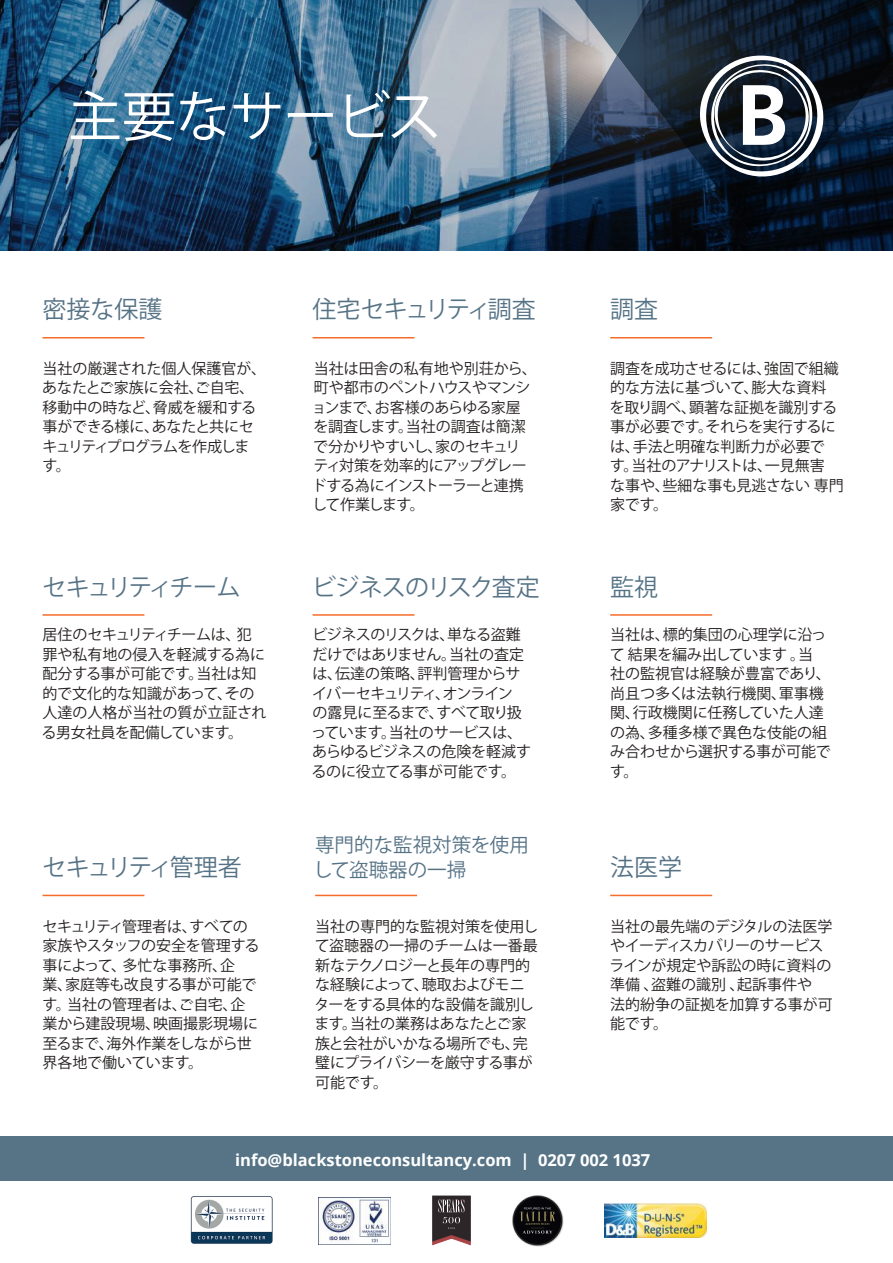
<style>
.page{position:relative;width:893px;height:1263px;background:#fff}
.page>*{position:absolute;margin:0;border:0;box-sizing:border-box;transform-origin:0 0}
.t1{font:54px "Koz Go Pr 6 N";letter-spacing:-.005em;color:#fff}
.t2{font:24px "Koz Go Pr 6 N";letter-spacing:-.11em;color:#567386}
.t3{font:24px "Koz Go Pr 6 N";letter-spacing:-.035em;color:#567386}
.t4{font:19.5px/24.8px "Koz Go Pr 6 N";color:#567386}
.t5{font:700 16.5px "Open Sans";color:#fff}
.t6{font:15px/19.5px "Koz Go Pr 6 N";color:#241f1f}
.t7{font:15px/19.5px "Koz Go Pr 6 N";letter-spacing:-.02em;color:#241f1f}
</style>
<div class="page">
<svg style="left:0;top:0;width:504px;height:251px"></svg>
<svg style="left:504px;top:0;width:389px;height:251px"></svg>
<svg style="left:617px;top:186px;width:276px;height:52px"></svg>
<svg style="left:516px;top:0;width:377px;height:186px"></svg>
<hr style="left:43px;top:337px;width:101px;height:1px;background:#f66c2b">
<hr style="left:313px;top:337px;width:101px;height:1px;background:#f66c2b">
<hr style="left:610px;top:337px;width:102px;height:1px;background:#f66c2b">
<hr style="left:43px;top:614px;width:101px;height:2px;background:#f66c2b">
<hr style="left:313px;top:614px;width:101px;height:2px;background:#f66c2b">
<hr style="left:610px;top:614px;width:102px;height:2px;background:#f66c2b">
<hr style="left:43px;top:895px;width:101px;height:1px;background:#f66c2b">
<hr style="left:315px;top:895px;width:102px;height:1px;background:#f66c2b">
<hr style="left:610px;top:895px;width:102px;height:1px;background:#f66c2b">
<div style="left:0;top:1136px;width:893px;height:48px;background:#577487"></div>
<div style="left:0;top:1181px;width:893px;height:82px;background:#fff"></div>
<img style="left:432px;top:1195px;width:39px;height:51px">
<img style="left:512px;top:1195px;width:52px;height:52px">
<img style="left:190px;top:1196px;width:83px;height:48px">
<img style="left:319px;top:1197px;width:72px;height:47px">
<img style="left:604px;top:1204px;width:103px;height:33px">
<h1 class="t1" style="left:68px;top:86px;width:375px">主要なサービス</h1>
<h2 class="t3" style="left:43px;top:296px;width:122px">密接な保護</h2>
<h2 class="t2" style="left:313px;top:296px;width:225px">住宅セキュリティ調査</h2>
<h2 class="t3" style="left:610px;top:296px;width:49px">調査</h2>
<p class="t6" style="left:42px;top:359px;width:225px">当社の厳選された個人保護官が、あなたとご家族に会社、ご自宅、移動中の時など、脅威を緩和する事ができる様に、あなたと共にセキュリティプログラムを作成します。</p>
<p class="t7" style="left:312px;top:359px;width:227px">当社は田舎の私有地や別荘から、町や都市のペントハウスやマンションまで、お客様のあらゆる家屋を調査します。当社の調査は簡潔で分かりやすいし、家のセキュリティ対策を効率的にアップグレードする為にインストーラーと連携して作業します。</p>
<p class="t6" style="left:610px;top:359px;width:235px">調査を成功させるには、強固で組織的な方法に基づいて、膨大な資料を取り調べ、顕著な証拠を識別する事が必要です。それらを実行するには、手法と明確な判断力が必要で<br>す。当社のアナリストは、一見無害<br>な事や、些細な事も見逃さない 専門家です。</p>
<h2 class="t2" style="left:42px;top:573px;width:200px">セキュリティチーム</h2>
<h2 class="t3" style="left:312px;top:573px;width:229px">ビジネスのリスク査定</h2>
<h2 class="t3" style="left:610px;top:573px;width:49px">監視</h2>
<p class="t6" style="left:42px;top:625px;width:226px">居住のセキュリティチームは、犯罪や私有地の侵入を軽減する為に配分する事が可能です。当社は知的で文化的な知識があって、その人達の人格が当社の質が立証される男女社員を配備しています。</p>
<h2 class="t2" style="left:42px;top:853px;width:201px">セキュリティ管理者</h2>
<p class="t6" style="left:42px;top:917px;width:218px">セキュリティ管理者は、すべての家族やスタッフの安全を管理する事によって、多忙な事務所、企<br>業、家庭等も改良する事が可能です。当社の管理者は、ご自宅、企業から建設現場、映画撮影現場に至るまで、海外作業をしながら世界各地で働いています。</p>
<p class="t7" style="left:311px;top:625px;width:221px">ビジネスのリスクは、単なる盗難だけではありません。当社の査定は、伝達の策略、評判管理からサイバーセキュリティ、オンライン<br>の露見に至るまで、すべて取り扱っています。当社のサービスは、あらゆるビジネスの危険を軽減するのに役立てる事が可能です。</p>
<h3 class="t4" style="left:313px;top:833px;width:217px">専門的な監視対策を使用して盗聴器の一掃</h3>
<p class="t6" style="left:314px;top:917px;width:225px">当社の専門的な監視対策を使用して盗聴器の一掃のチームは一番最新なテクノロジーと長年の専門的な経験によって、聴取およびモニターをする具体的な設備を識別します。当社の業務はあなたとご家族と会社がいかなる場所でも、完璧にプライバシーを厳守する事が可能です。</p>
<p class="t6" style="left:610px;top:625px;width:223px">当社は、標的集団の心理学に沿って 結果を編み出しています。当社の監視官は経験が豊富であり、尚且つ多くは法執行機関、軍事機関、行政機関に任務していた人達の為、多種多様で異色な伎能の組み合わせから選択する事が可能です。</p>
<h2 class="t3" style="left:610px;top:853px;width:73px">法医学</h2>
<p class="t6" style="left:609px;top:917px;width:225px">当社の最先端のデジタルの法医学やイーディスカバリーのサービスラインが規定や訴訟の時に資料の準備、盗難の識別、起訴事件や<br>法的紛争の証拠を加算する事が可能です。</p>
<p class="t5" style="left:235px;top:1148px;width:417px">info@blackstoneconsultancy.com | 0207 002 1037</p>
</div>
